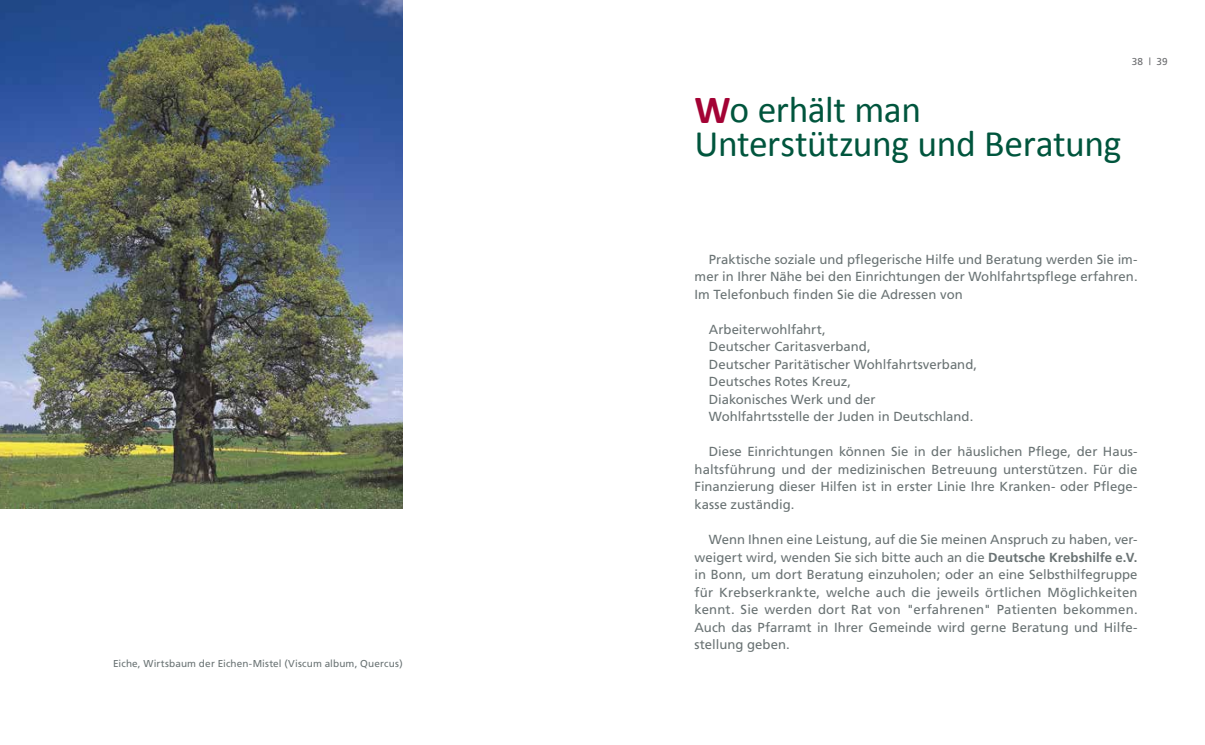
<style>
.page{position:relative;width:1205px;height:745px;background:#fff}
.page>*{position:absolute;margin:0;border:0;box-sizing:border-box;transform-origin:0 0}
.t1{font:37.5px/33.8px "Calibri";letter-spacing:-.015em;color:#00553d}
.t2{font:13.12px/17.5px "Frutiger";color:#6a7374;text-align:justify}
.t3{font:10px "Frutiger";letter-spacing:.015em;color:#6a7374}
.t4{font:10px "Frutiger";color:#6d6e71}
.s1{font-weight:700;font-size:40px;color:#a30234}
.s2{font-weight:700}
</style>
<div class="page">
<img style="left:0;top:0;width:403px;height:508px">
<p class="t3" style="left:113px;top:657px;width:291px">Eiche, Wirtsbaum der Eichen-Mistel (Viscum album, Quercus)</p>
<p class="t4" style="left:1132px;top:55px;width:37px">38 | 39</p>
<h1 class="t1" style="left:694px;top:91px;width:428px"><span class="s1">W</span>o erhält man<br>Unterstützung und Beratung</h1>
<p class="t2" style="left:694px;top:250px;width:444px;text-indent:14px">Praktische soziale und pflegerische Hilfe und Beratung werden Sie im&shy;mer in Ihrer Nähe bei den Einrichtungen der Wohlfahrtspflege erfahren.<br>Im Telefonbuch finden Sie die Adressen von</p>
<p class="t2" style="left:709px;top:320px;width:270px;text-align:left">Arbeiterwohlfahrt,<br>Deutscher Caritasverband,<br>Deutscher Paritätischer Wohlfahrtsverband,<br>Deutsches Rotes Kreuz,<br>Diakonisches Werk und der<br>Wohlfahrtsstelle der Juden in Deutschland.</p>
<p class="t2" style="left:694px;top:442px;width:444px;text-indent:14px">Diese Einrichtungen können Sie in der häuslichen Pflege, der Haus&shy;haltsführung und der medizinischen Betreuung unterstützen. Für die Finanzierung dieser Hilfen ist in erster Linie Ihre Kranken- oder Pflege&shy;kasse zuständig.</p>
<p class="t2" style="left:694px;top:530px;width:444px;text-indent:14px">Wenn Ihnen eine Leistung, auf die Sie meinen Anspruch zu haben, ver&shy;weigert wird, wenden Sie sich bitte auch an die <span class="s2">Deutsche Krebshilfe e.V. </span>in Bonn, um dort Beratung einzuholen; oder an eine Selbsthilfegruppe für Krebserkrankte, welche auch die jeweils örtlichen Möglichkeiten kennt. Sie werden dort Rat von "erfahrenen" Patienten bekommen.<br>Auch das Pfarramt in Ihrer Gemeinde wird gerne Beratung und Hilfe&shy;stellung geben.</p>
</div>
